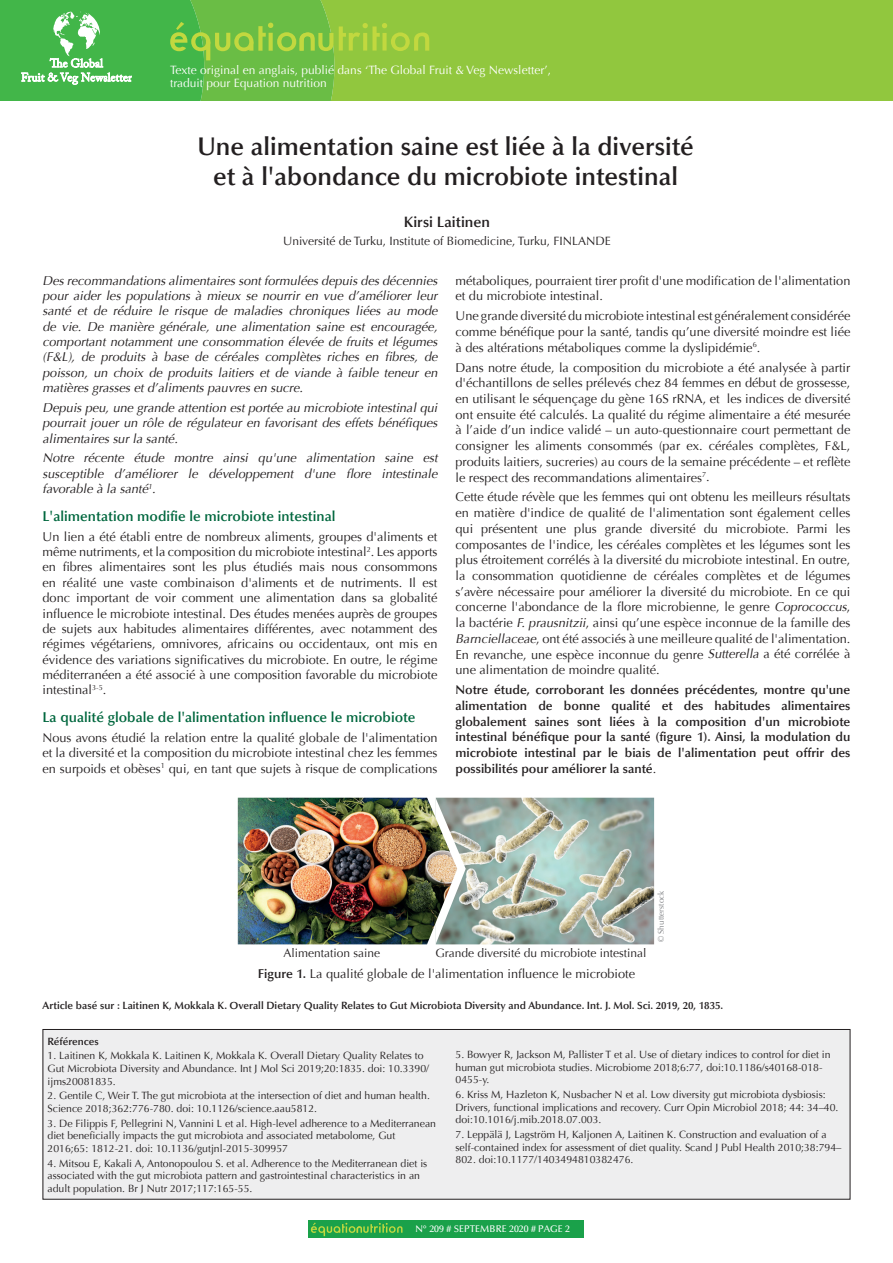
<style>
.page{position:relative;width:893px;height:1263px;background:#fff}
.page>*{position:absolute;margin:0;border:0;box-sizing:border-box;transform-origin:0 0}
.t1{font:600 25.5px/30px "Optima LT Std";color:#231f20;text-align:center}
.t2{font:600 15px "Optima LT Std";color:#231f20}
.t3{font:600 14.25px "Optima LT Std";color:#00673e}
.t4{font:12.75px/15.8px "Optima LT Std";color:#231f20;text-align:justify}
.t5{font:italic 12.75px/15.5px "Optima LT Std";color:#231f20;text-align:justify}
.t6{font:600 12.75px/15.8px "Optima LT Std";color:#231f20;text-align:justify}
.t7{font:12px "Optima LT Std";color:#231f20}
.t8{font:12px/13.5px "Optima LT Std";color:#fff}
.t9{font:10.5px/12.6px "Optima LT Std";color:#231f20}
.t10{font:600 10.5px "Optima LT Std";color:#231f20}
.t11{font:500 9.75px "Optima";letter-spacing:.005em;color:#fff}
.t12{font:8.25px "Optima LT Std";color:#808285}
.s1{font-style:italic}
.s2{font-weight:400}
.s3{font-weight:600}
</style>
<div class="page">
<div style="left:309px;top:1220px;width:275px;height:18px;background:#1aa14a"></div>
<svg style="left:311px;top:1222px;width:91px;height:14px"></svg>
<div style="left:43px;top:1029px;width:807px;height:170px;background:#eeeeef"></div>
<div style="left:43px;top:1029px;width:807px;height:170px;border:1px solid #231f20"></div>
<div style="left:429px;top:0;width:464px;height:101px;background:#91c73e"></div>
<svg style="left:0;top:0;width:429px;height:101px;background:#6bbf4b"></svg>
<img style="left:466px;top:798px;width:188px;height:146px">
<svg style="left:457px;top:798px;width:9px;height:146px"></svg>
<img style="left:238px;top:798px;width:219px;height:146px">
<p class="t8" style="left:170px;top:63px;width:382px">Texte original en anglais, publié dans ‘The Global Fruit &amp; Veg Newsletter’, traduit pour Equation nutrition</p>
<h1 class="t1" style="left:197px;top:132px;width:498px">Une alimentation saine est liée à la diversité et à l'abondance du microbiote intestinal</h1>
<p class="t2" style="left:404px;top:213px;width:88px">Kirsi Laitinen</p>
<p class="t7" style="left:283px;top:234px;width:329px">Université de Turku, Institute of Biomedicine, Turku, FINLANDE</p>
<p class="t5" style="left:43px;top:273px;width:399px">Desrecommandationsalimentairessontformuléesdepuisdesdécennies pour aider les populations à mieux se nourrir en vue d’améliorer leur santé et de réduire le risque de maladies chroniques liées au mode de vie. De manière générale, une alimentation saine est encouragée, comportant notamment une consommation élevée de fruits et légumes (F&amp;L), de produits à base de céréales complètes riches en fibres, de poisson, un choix de produits laitiers et de viande à faible teneur en matières grasses et d’aliments pauvres en sucre.</p>
<p class="t5" style="left:43px;top:400px;width:399px">Depuis peu, une grande attention est portée au microbiote intestinal qui pourrait jouer un rôle de régulateur en favorisant des effets bénéfiques alimentaires sur la santé.</p>
<p class="t5" style="left:43px;top:450px;width:399px">Notre récente étude montre ainsi qu'une alimentation saine est susceptible d’améliorer le développement d'une flore intestinale favorable à la santé<sup>1</sup>.</p>
<p class="t3" style="left:43px;top:508px;width:295px">L'alimentation modifie le microbiote intestinal</p>
<p class="t4" style="left:43px;top:529px;width:396px">Un lien a été établi entre de nombreux aliments, groupes d'aliments et même nutriments, et la composition du microbiote intestinal<sup>2</sup>. Les apports en fibres alimentaires sont les plus étudiés mais nous consommons en réalité une vaste combinaison d'aliments et de nutriments. Il est donc important de voir comment une alimentation dans sa globalité influence le microbiote intestinal. Des études menées auprès de groupes de sujets aux habitudes alimentaires différentes, avec notamment des régimes végétariens, omnivores, africains ou occidentaux, ont mis en évidence des variations significatives du microbiote. En outre, le régime méditerranéen a été associé à une composition favorable du microbiote intestinal<sup>3-5</sup>.</p>
<p class="t3" style="left:43px;top:709px;width:375px">La qualité globale de l'alimentation influence le microbiote</p>
<p class="t4" style="left:43px;top:730px;width:396px">Nous avons étudié la relation entre la qualité globale de l'alimentation et la diversité et la composition du microbiote intestinal chez les femmes en surpoids et obèses<sup>1</sup> qui, en tant que sujets à risque de complications</p>
<p class="t4" style="left:455px;top:272px;width:396px">métaboliques, pourraient tirer profit d'une modification de l'alimentation et du microbiote intestinal.</p>
<p class="t4" style="left:455px;top:308px;width:396px">Une grande diversité du microbiote intestinal est généralement considérée comme bénéfique pour la santé, tandis qu’une diversité moindre est liée à des altérations métaboliques comme la dyslipidémie<sup>6</sup>.</p>
<p class="t4" style="left:455px;top:360px;width:396px">Dans notre étude, la composition du microbiote a été analysée à partir d'échantillons de selles prélevés chez 84 femmes en début de grossesse, en utilisant le séquençage du gène 16S rRNA, et les indices de diversité ont ensuite été calculés. La qualité du régime alimentaire a été mesurée à l’aide d’un indice validé – un auto-questionnaire court permettant de consigner les aliments consommés (par ex. céréales complètes, F&amp;L, produits laitiers, sucreries) au cours de la semaine précédente – et reflète le respect des recommandations alimentaires<sup>7</sup>.</p>
<p class="t4" style="left:455px;top:489px;width:396px">Cette étude révèle que les femmes qui ont obtenu les meilleurs résultats en matière d'indice de qualité de l'alimentation sont également celles qui présentent une plus grande diversité du microbiote. Parmi les composantes de l'indice, les céréales complètes et les légumes sont les plus étroitement corrélés à la diversité du microbiote intestinal. En outre, la consommation quotidienne de céréales complètes et de légumes s’avère nécessaire pour améliorer la diversité du microbiote. En ce qui concerne l'abondance de la flore microbienne, le genre <span class="s1">Coprococcus</span>, la bactérie <span class="s1">F. prausnitzii</span>, ainsi qu’une espèce inconnue de la famille des <span class="s1">Barnciellaceae</span>, ont été associés à une meilleure qualité de l'alimentation.<br>En revanche, une espèce inconnue du genre <span class="s1">Sutterella</span> a été corrélée à une alimentation de moindre qualité.</p>
<p class="t6" style="left:455px;top:682px;width:396px">Notre étude, corroborant les données précédentes, montre qu'une alimentation de bonne qualité et des habitudes alimentaires globalement saines sont liées à la composition d'un microbiote intestinal bénéfique pour la santé (figure 1). Ainsi, la modulation du microbiote intestinal par le biais de l'alimentation peut offrir des possibilités pour améliorer la santé<span class="s2">.</span></p>
<p class="t7" style="left:435px;top:946px;width:212px">Grande diversité du microbiote intestinal</p>
<p class="t4" style="left:258px;top:966px;width:379px"><span class="s3">Figure 1.</span> La qualité globale de l'alimentation influence le microbiote</p>
<p class="t7" style="left:283px;top:946px;width:98px">Alimentation saine</p>
<p class="t12" style="left:656px;top:942px;width:53px;rotate:-90deg">© Shutterstock</p>
<p class="t10" style="left:43px;top:999px;width:682px">Article basé sur : Laitinen K, Mokkala K. Overall Dietary Quality Relates to Gut Microbiota Diversity and Abundance. Int. J. Mol. Sci. 2019, 20, 1835.</p>
<p class="t10" style="left:48px;top:1035px;width:53px">Références</p>
<p class="t9" style="left:48px;top:1050px;width:383px">1. Laitinen K, Mokkala K. Laitinen K, Mokkala K. Overall Dietary Quality Relates to<br>Gut Microbiota Diversity and Abundance. Int J Mol Sci 2019;20:1835. doi: 10.3390/ ijms20081835.</p>
<p class="t9" style="left:48px;top:1089px;width:384px">2. Gentile C, Weir T. The gut microbiota at the intersection of diet and human health.<br>Science 2018;362:776-780. doi: 10.1126/science.aau5812.</p>
<p class="t9" style="left:48px;top:1117px;width:390px">3. De Filippis F, Pellegrini N, Vannini L et al. High-level adherence to a Mediterranean diet beneficially impacts the gut microbiota and associated metabolome, Gut<br>2016;65: 1812-21. doi: 10.1136/gutjnl-2015-309957</p>
<p class="t9" style="left:48px;top:1157px;width:381px">4. Mitsou E, Kakali A, Antonopoulou S. et al. Adherence to the Mediterranean diet is associated with the gut microbiota pattern and gastrointestinal characteristics in an adult population. Br J Nutr 2017;117:165-55.</p>
<p class="t9" style="left:455px;top:1048px;width:377px">5. Bowyer R, Jackson M, Pallister T et al. Use of dietary indices to control for diet in human gut microbiota studies. Microbiome 2018;6:77, doi:10.1186/s40168-018-<br>0455-y.</p>
<p class="t9" style="left:455px;top:1088px;width:385px">6. Kriss M, Hazleton K, Nusbacher N et al. Low diversity gut microbiota dysbiosis:<br>Drivers, functional implications and recovery. Curr Opin Microbiol 2018; 44: 34–40. doi:10.1016/j.mib.2018.07.003.</p>
<p class="t9" style="left:455px;top:1128px;width:387px">7. Leppälä J, Lagström H, Kaljonen A, Laitinen K. Construction and evaluation of a self-contained index for assessment of diet quality. Scand J Publ Health 2010;38:794–<br>802. doi:10.1177/1403494810382476.</p>
<p class="t11" style="left:415px;top:1223px;width:156px">N° 209 # SEPTEMBRE 2020 # PAGE 2</p>
</div>
